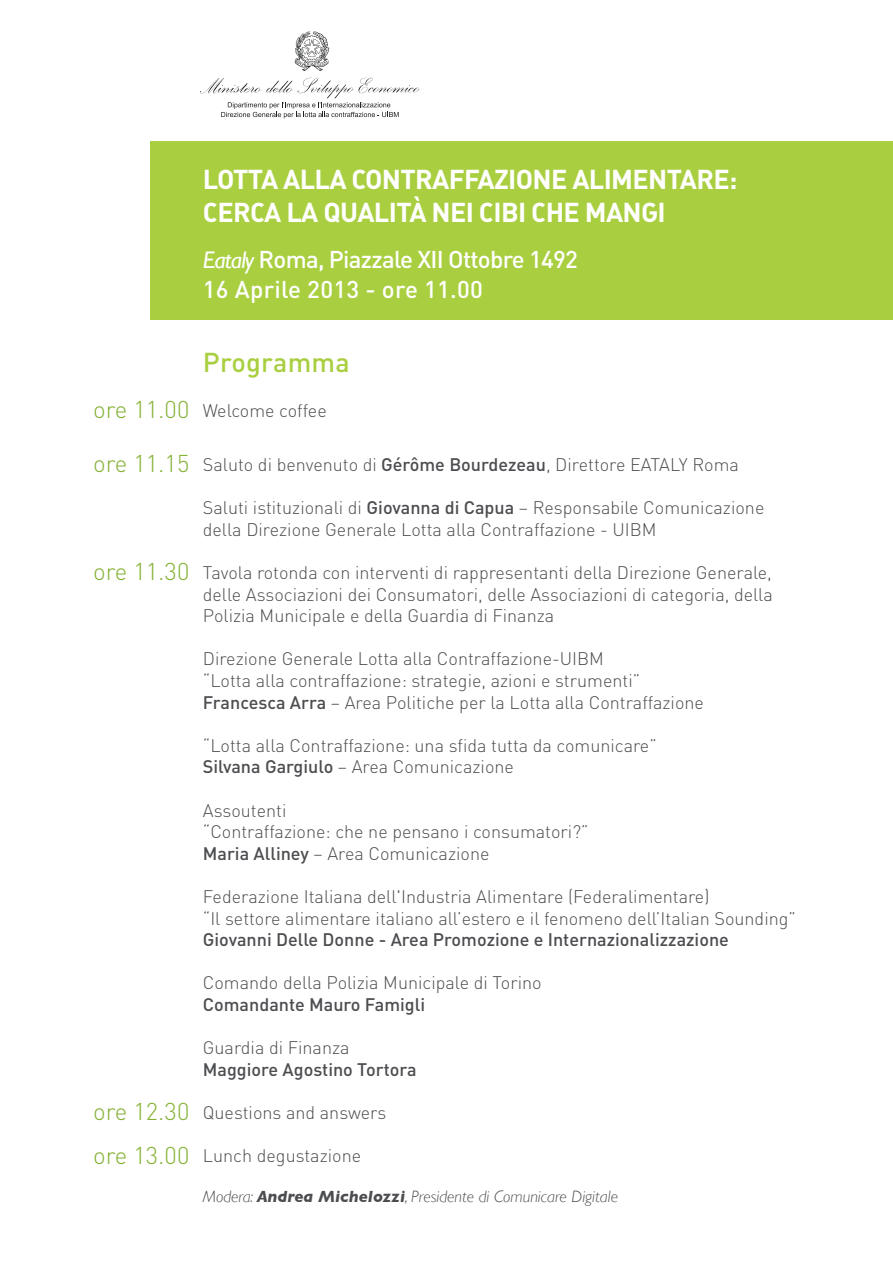
<style>
.page{position:relative;width:893px;height:1263px;background:#fff}
.page>*{position:absolute;margin:0;border:0;box-sizing:border-box;transform-origin:0 0}
.t1{font:700 27px/33px "DIN";letter-spacing:-.025em;color:#fff}
.t2{font:500 27px "DIN";letter-spacing:.01em;color:#a9cf40}
.t3{font:500 24px/29.4px "DIN";letter-spacing:-.03em;color:#fff}
.t4{font:300 24px/44px "DIN";color:#84b133}
.t5{font:300 18px/21.6px "DIN";color:#4c4d50}
.t6{font:500 18px "DIN";color:#4c4d50}
.t7{font:italic 300 16.5px "Gill Sans";color:#4c4d50}
.s1{font-family:"Gill Sans";font-weight:400;font-style:italic}
.s2{font-weight:500}
.s3{font-weight:700}
</style>
<div class="page">
<div style="left:150px;top:141px;width:743px;height:179px;background:#a9cf40"></div>
<svg style="left:295px;top:31px;width:34px;height:40px"></svg>
<svg style="left:200px;top:78px;width:220px;height:40px"></svg>
<h1 class="t1" style="left:203px;top:161px;width:536px">LOTTA ALLA CONTRAFFAZIONE ALIMENTARE:<br>CERCA LA QUALITÀ NEI CIBI CHE MANGI</h1>
<h2 class="t3" style="left:203px;top:244px;width:377px"><span class="s1">Eataly</span> Roma, Piazzale XII Ottobre 1492<br>16 Aprile 2013 - ore 11.00</h2>
<h2 class="t4" style="left:93px;top:387px;width:98px">ore 11.00</h2>
<h2 class="t4" style="left:93px;top:441px;width:98px">ore 11.15</h2>
<h2 class="t4" style="left:93px;top:549px;width:98px">ore 11.30</h2>
<h2 class="t4" style="left:93px;top:1089px;width:98px">ore 12.30 ore 13.00</h2>
<h1 class="t2" style="left:203px;top:345px;width:149px">Programma</h1>
<p class="t5" style="left:203px;top:400px;width:125px">Welcome coffee</p>
<p class="t5" style="left:203px;top:453px;width:538px">Saluto di benvenuto di <span class="s2">Gérôme Bourdezeau</span>, Direttore EATALY Roma</p>
<p class="t5" style="left:203px;top:497px;width:563px">Saluti istituzionali di <span class="s2">Giovanna di Capua</span> – Responsabile Comunicazione della Direzione Generale Lotta alla Contraffazione - UIBM</p>
<p class="t5" style="left:203px;top:561px;width:571px;text-align:justify">Tavola rotonda con interventi di rappresentanti della Direzione Generale, delle Associazioni dei Consumatori, delle Associazioni di categoria, della Polizia Municipale e della Guardia di Finanza</p>
<p class="t5" style="left:203px;top:648px;width:503px">Direzione Generale Lotta alla Contraffazione-UIBM<br>“Lotta alla contraffazione: strategie, azioni e strumenti”<br><span class="s2">Francesca Arra</span> – Area Politiche per la Lotta alla Contraffazione</p>
<p class="t5" style="left:203px;top:734px;width:455px">“Lotta alla Contraffazione: una sfida tutta da comunicare”<br><span class="s2">Silvana Gargiulo</span> – Area Comunicazione</p>
<p class="t5" style="left:203px;top:799px;width:387px">Assoutenti<br>“Contraffazione: che ne pensano i consumatori?”<br><span class="s2">Maria Alliney</span> – Area Comunicazione</p>
<p class="t5" style="left:203px;top:885px;width:595px">Federazione Italiana dell'Industria Alimentare (Federalimentare)<br>“Il settore alimentare italiano all’estero e il fenomeno dell’Italian Sounding”</p>
<p class="t6" style="left:203px;top:928px;width:528px">Giovanni Delle Donne - Area Promozione e Internazionalizzazione</p>
<p class="t5" style="left:203px;top:972px;width:340px">Comando della Polizia Municipale di Torino</p>
<p class="t6" style="left:203px;top:993px;width:224px">Comandante Mauro Famigli</p>
<p class="t5" style="left:203px;top:1037px;width:148px">Guardia di Finanza</p>
<p class="t6" style="left:203px;top:1058px;width:215px">Maggiore Agostino Tortora</p>
<p class="t5" style="left:203px;top:1101px;width:185px">Questions and answers</p>
<p class="t5" style="left:203px;top:1145px;width:160px">Lunch degustazione</p>
<p class="t7" style="left:203px;top:1187px;width:417px">Modera: <span class="s3">Andrea Michelozzi</span>, Presidente di Comunicare Digitale</p>
</div>
